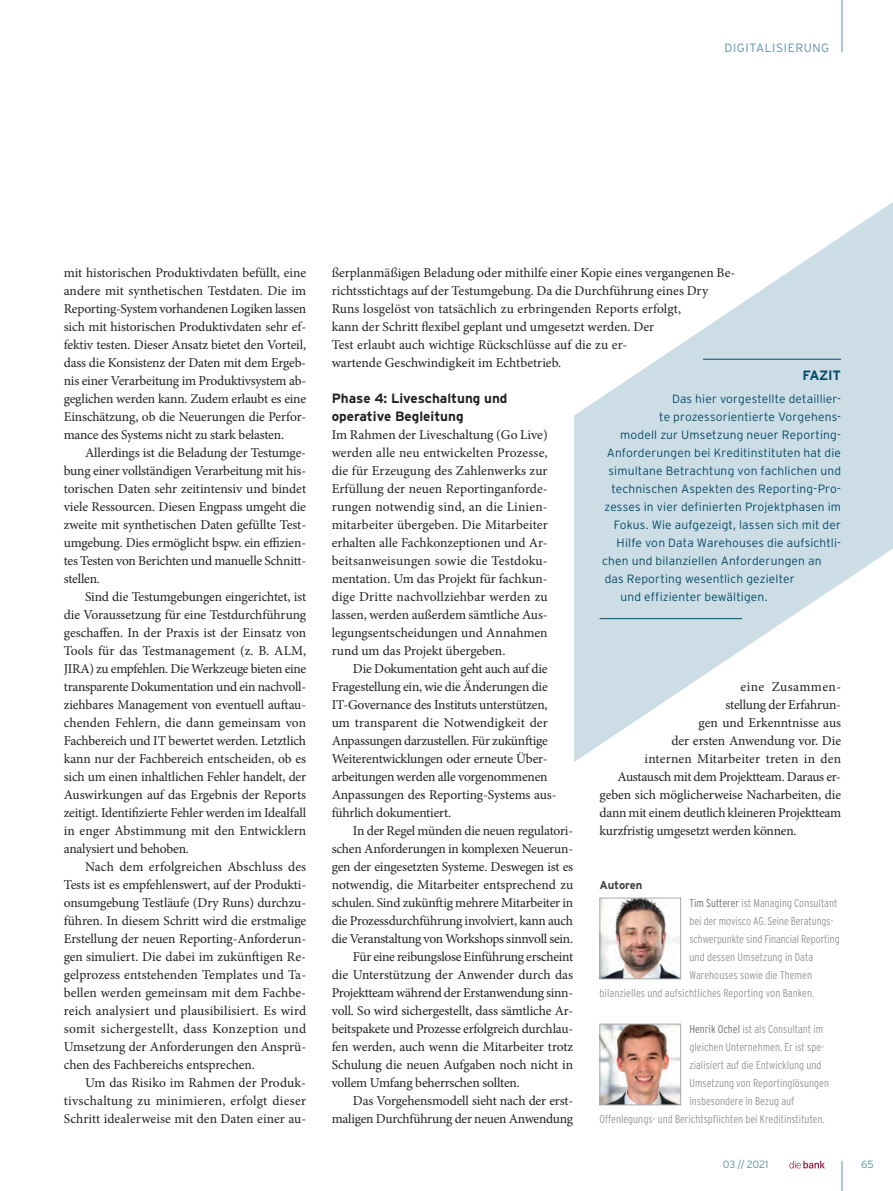
<style>
.page{position:relative;width:893px;height:1191px;background:#fff}
.page>*{position:absolute;margin:0;border:0;box-sizing:border-box;transform-origin:0 0}
.t1{font:13.5px/18px "Minion Pro";letter-spacing:-.01em;color:#231f20;text-align:justify}
.t2{font:700 13.5px/18px "Interstate";color:#231f20}
.t3{font:13.5px "Minion Pro";letter-spacing:.01em;color:#231f20}
.t4{font:13.5px "Minion Pro";letter-spacing:.03em;color:#231f20}
.t5{font:700 13.5px "Interstate";letter-spacing:-.02em;color:#044c67}
.t6{font:300 12px "Interstate";letter-spacing:.015em;color:#044c67}
.t7{font:300 12px "Interstate";letter-spacing:.05em;color:#5d91a7}
.t8{font:300 11.25px "Interstate Condensed";color:#939598}
.t9{font:700 11.25px "Interstate";letter-spacing:-.01em;color:#3e3e3f}
.t10{font:300 10.5px "Interstate";letter-spacing:-.01em;color:#5d91a7}
.s1{color:#6c6d70}
</style>
<div class="page">
<hr style="left:842px;top:1160px;width:1px;height:31px;background:#5d91a7">
<hr style="left:842px;top:0;width:1px;height:52px;background:#5d91a7">
<svg style="left:789px;top:1160px;width:36px;height:8px"></svg>
<div style="left:867px;top:202px;width:26px;height:364px;background:#cddde6"></div>
<img style="left:602px;top:899px;width:77px;height:78px">
<div style="left:600px;top:897px;width:81px;height:82px;border:1px solid #a8a9ad"></div>
<img style="left:602px;top:1025px;width:77px;height:78px">
<div style="left:600px;top:1023px;width:81px;height:82px;border:1px solid #a8a9ad"></div>
<svg style="left:574px;top:219px;width:293px;height:543px;fill:#cddde6"></svg>
<hr style="left:703px;top:359px;width:138px;height:1px;background:#044c67">
<hr style="left:600px;top:618px;width:142px;height:1px;background:#044c67">
<p class="t7" style="left:725px;top:41px;width:106px">DIGITALISIERUNG</p>
<p class="t1" style="left:64px;top:264px;width:244px">mit historischen Produktivdaten befüllt, eine andere mit synthetischen Testdaten. Die im Reporting-System vorhandenen Logiken lassen sich mit historischen Produktivdaten sehr ef&shy;fektiv testen. Dieser Ansatz bietet den Vorteil, dass die Konsistenz der Daten mit dem Ergeb&shy;nis einer Verarbeitung im Produktivsystem ab&shy;geglichen werden kann. Zudem erlaubt es eine Einschätzung, ob die Neuerungen die Perfor&shy;mance des Systems nicht zu stark belasten.</p>
<p class="t1" style="left:64px;top:444px;width:244px;text-indent:21px">Allerdings ist die Beladung der Testumge&shy;bung einer vollständigen Verarbeitung mit his&shy;torischen Daten sehr zeitintensiv und bindet viele Ressourcen. Diesen Engpass umgeht die zweite mit synthetischen Daten gefüllte Test&shy;umgebung. Dies ermöglicht bspw. ein effizien&shy;tes Testen von Berichten und manuelle Schnitt&shy;stellen.</p>
<p class="t1" style="left:64px;top:587px;width:244px;text-indent:21px">Sind die Testumgebungen eingerichtet, ist die Voraussetzung für eine Testdurchführung geschaffen. In der Praxis ist der Einsatz von Tools für das Testmanagement (z. B. ALM, JIRA) zu empfehlen. Die Werkzeuge bieten eine transparente Dokumentation und ein nachvoll&shy;ziehbares Management von eventuell auftau&shy;chenden Fehlern, die dann gemeinsam von Fachbereich und IT bewertet werden. Letztlich kann nur der Fachbereich entscheiden, ob es sich um einen inhaltlichen Fehler handelt, der Auswirkungen auf das Ergebnis der Reports zeitigt. Identifizierte Fehler werden im Idealfall in enger Abstimmung mit den Entwicklern analysiert und behoben.</p>
<p class="t1" style="left:64px;top:857px;width:244px;text-indent:21px">Nach dem erfolgreichen Abschluss des Tests ist es empfehlenswert, auf der Produkti&shy;onsumgebung Testläufe (Dry Runs) durchzu&shy;führen. In diesem Schritt wird die erstmalige Erstellung der neuen Reporting-Anforderun&shy;gen simuliert. Die dabei im zukünftigen Re&shy;gelprozess entstehenden Templates und Ta&shy;bellen werden gemeinsam mit dem Fachbe&shy;reich analysiert und plausibilisiert. Es wird somit sichergestellt, dass Konzeption und Umsetzung der Anforderungen den Ansprü&shy;chen des Fachbereichs entsprechen.</p>
<p class="t1" style="left:64px;top:1073px;width:244px;text-indent:21px">Um das Risiko im Rahmen der Produk&shy;tivschaltung zu minimieren, erfolgt dieser Schritt idealerweise mit den Daten einer au-</p>
<p class="t1" style="left:332px;top:263px;width:405px;text-align:left">ßerplanmäßigen Beladung oder mithilfe einer Kopie eines vergangenen Be&shy;richtsstichtags auf der Testumgebung. Da die Durchführung eines Dry Runs losgelöst von tatsächlich zu erbringenden Reports erfolgt,<br>kann der Schritt flexibel geplant und umgesetzt werden. Der<br>Test erlaubt auch wichtige Rückschlüsse auf die zu er-<br>wartende Geschwindigkeit im Echtbetrieb.</p>
<p class="t2" style="left:332px;top:389px;width:177px">Phase 4: Liveschaltung und operative Begleitung</p>
<p class="t1" style="left:332px;top:425px;width:218px">Im Rahmen der Liveschaltung (Go Live) werden alle neu entwickelten Prozesse, die für Erzeugung des Zahlenwerks zur Erfüllung der neuen Reportinganforde&shy;rungen notwendig sind, an die Linien&shy;mitarbeiter übergeben. Die Mitarbeiter erhalten alle Fachkonzeptionen und Ar&shy;beitsanweisungen sowie die Testdoku&shy;mentation. Um das Projekt für fachkun&shy;dige Dritte nachvollziehbar werden zu lassen, werden außerdem sämtliche Aus&shy;legungsentscheidungen und Annahmen rund um das Projekt übergeben.</p>
<p class="t5" style="left:803px;top:368px;width:40px">FAZIT</p>
<p class="t6" style="left:672px;top:392px;width:171px">Das hier vorgestellte detaillier-</p>
<p class="t6" style="left:659px;top:410px;width:183px">te prozessorientierte Vorgehens-</p>
<p class="t6" style="left:620px;top:428px;width:222px">modell zur Umsetzung neuer Reporting-</p>
<p class="t6" style="left:607px;top:446px;width:236px">Anforderungen bei Kreditinstituten hat die</p>
<p class="t6" style="left:609px;top:464px;width:234px">simultane Betrachtung von fachlichen und</p>
<p class="t6" style="left:611px;top:482px;width:231px">technischen Aspekten des Reporting-Pro-</p>
<p class="t6" style="left:605px;top:500px;width:238px">zesses in vier definierten Projektphasen im</p>
<p class="t6" style="left:614px;top:518px;width:229px">Fokus. Wie aufgezeigt, lassen sich mit der</p>
<p class="t6" style="left:617px;top:536px;width:226px">Hilfe von Data Warehouses die aufsichtli-</p>
<p class="t6" style="left:602px;top:554px;width:221px">chen und bilanziellen Anforderungen an</p>
<p class="t6" style="left:605px;top:572px;width:191px">das Reporting wesentlich gezielter</p>
<p class="t6" style="left:620px;top:590px;width:149px">und effizienter bewältigen.</p>
<p class="t1" style="left:332px;top:660px;width:226px;text-align:left;text-indent:21px">Die Dokumentation geht auch auf die Fragestellung ein, wie die Änderungen die IT-Governance des Instituts unterstützen, um transparent die Notwendigkeit der Anpassungen darzustellen. Für zukünftige Weiterentwicklungen oder erneute Über&shy;arbeitungen werden alle vorgenommenen Anpassungen des Reporting-Systems aus&shy;führlich dokumentiert.</p>
<p class="t1" style="left:353px;top:822px;width:222px">In der Regel münden die neuen regulatori-</p>
<p class="t1" style="left:332px;top:840px;width:243px">schen Anforderungen in komplexen Neuerun-</p>
<p class="t1" style="left:332px;top:858px;width:243px">gen der eingesetzten Systeme. Deswegen ist es</p>
<p class="t1" style="left:332px;top:876px;width:243px">notwendig, die Mitarbeiter entsprechend zu</p>
<p class="t1" style="left:332px;top:893px;width:243px">schulen. Sind zukünftig mehrere Mitarbeiter in</p>
<p class="t1" style="left:332px;top:911px;width:243px">die Prozessdurchführung involviert, kann auch</p>
<p class="t1" style="left:332px;top:929px;width:243px">die Veranstaltung von Workshops sinnvoll sein.</p>
<p class="t1" style="left:353px;top:947px;width:222px">Für eine reibungslose Einführung erscheint</p>
<p class="t1" style="left:332px;top:965px;width:243px">die Unterstützung der Anwender durch das</p>
<p class="t1" style="left:332px;top:983px;width:243px">Projektteam während der Erstanwendung sinn-</p>
<p class="t1" style="left:332px;top:1001px;width:243px">voll. So wird sichergestellt, dass sämtliche Ar-</p>
<p class="t1" style="left:332px;top:1019px;width:243px">beitspakete und Prozesse erfolgreich durchlau-</p>
<p class="t1" style="left:332px;top:1037px;width:243px">fen werden, auch wenn die Mitarbeiter trotz</p>
<p class="t1" style="left:332px;top:1055px;width:243px">Schulung die neuen Aufgaben noch nicht in</p>
<p class="t1" style="left:332px;top:1073px;width:190px">vollem Umfang beherrschen sollten.</p>
<p class="t1" style="left:353px;top:1091px;width:222px">Das Vorgehensmodell sieht nach der erst-</p>
<p class="t1" style="left:332px;top:1109px;width:243px">maligen Durchführung der neuen Anwendung</p>
<p class="t4" style="left:741px;top:677px;width:102px">eine Zusammen-</p>
<p class="t1" style="left:726px;top:695px;width:117px">stellung der Erfahrun-</p>
<p class="t1" style="left:699px;top:713px;width:144px">gen und Erkenntnisse aus</p>
<p class="t1" style="left:672px;top:731px;width:171px">der ersten Anwendung vor. Die</p>
<p class="t3" style="left:645px;top:749px;width:198px">internen Mitarbeiter treten in den</p>
<p class="t1" style="left:618px;top:767px;width:225px">Austausch mit dem Projektteam. Daraus er-</p>
<p class="t1" style="left:600px;top:785px;width:243px">geben sich möglicherweise Nacharbeiten, die</p>
<p class="t1" style="left:600px;top:803px;width:243px">dann mit einem deutlich kleineren Projektteam</p>
<p class="t1" style="left:600px;top:821px;width:199px">kurzfristig umgesetzt werden können.</p>
<p class="t9" style="left:600px;top:879px;width:44px">Autoren</p>
<p class="t8" style="left:689px;top:897px;width:149px"><span class="s1">Tim Sutterer</span> ist Managing Consultant</p>
<p class="t8" style="left:689px;top:915px;width:146px">bei der movisco AG. Seine Beratungs-</p>
<p class="t8" style="left:689px;top:933px;width:152px">schwerpunkte sind Financial Reporting</p>
<p class="t8" style="left:689px;top:951px;width:125px">und dessen Umsetzung in Data</p>
<p class="t8" style="left:689px;top:969px;width:124px">Warehouses sowie die Themen</p>
<p class="t8" style="left:600px;top:987px;width:216px">bilanzielles und aufsichtliches Reporting von Banken.</p>
<p class="t8" style="left:689px;top:1023px;width:135px"><span class="s1">Henrik Ochel</span> ist als Consultant im</p>
<p class="t8" style="left:689px;top:1041px;width:136px">gleichen Unternehmen. Er ist spe-</p>
<p class="t8" style="left:689px;top:1059px;width:134px">zialisiert auf die Entwicklung und</p>
<p class="t8" style="left:689px;top:1077px;width:141px">Umsetzung von Reportinglösungen</p>
<p class="t8" style="left:689px;top:1095px;width:106px">insbesondere in Bezug auf</p>
<p class="t8" style="left:600px;top:1113px;width:227px">Offenlegungs- und Berichtspflichten bei Kreditinstituten.</p>
<p class="t10" style="left:723px;top:1158px;width:47px">03 // 2021</p>
<p class="t10" style="left:861px;top:1158px;width:14px">65</p>
</div>
